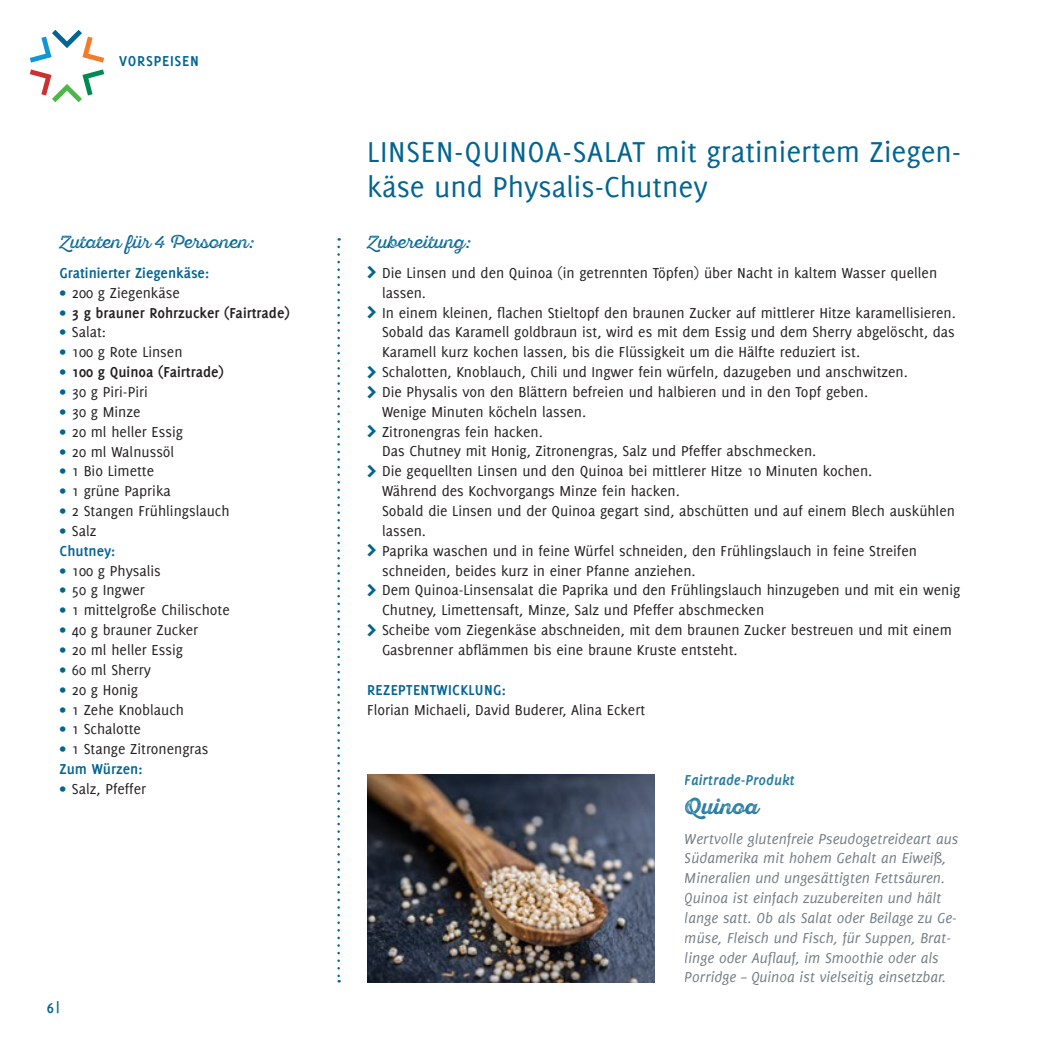
<style>
.page{position:relative;width:1042px;height:1042px;background:#fff}
.page>*{position:absolute;margin:0;border:0;box-sizing:border-box;transform-origin:0 0}
.t1{font:31.5px/35px "Delicious";color:#036492}
.t2{font:21px "Sant Elia Rough Alt Bold Two";color:#036492}
.t3{font:17.5px "Sant Elia Rough Alt Two";color:#036492}
.t4{font:15.75px/19.8px "Delicious";color:#231f20}
.t5{font:italic 15.75px/19.8px "Delicious";color:#5b666f}
.t6{font:700 15.75px "Delicious";color:#231f20}
.t7{font:700 15.75px/19.8px "Delicious";color:#036492}
.t8{font:700 15.75px "Delicious";letter-spacing:.025em;color:#036492}
.t9{font:italic 700 15.75px "Delicious";color:#036492}
.t10{font:700 15.75px "Delicious";letter-spacing:.05em;color:#036492}
.s1{color:#036492}
.s2{font-weight:400;color:#036492}
.s3{font-weight:400}
.s4{font-weight:400;color:#231f20}
.s5{font-weight:700;color:#036492}
.s6{font-weight:700;font-size:31.5px;color:#036492}
</style>
<div class="page">
<svg style="left:30px;top:30px;width:74px;height:33px"></svg>
<svg style="left:30px;top:69px;width:74px;height:33px"></svg>
<svg style="left:337px;top:247px;width:3px;height:735px"></svg>
<img style="left:367px;top:774px;width:288px;height:208px">
<p class="t10" style="left:119px;top:51px;width:81px">VORSPEISEN</p>
<p class="t3" style="left:60px;top:232px;width:196px">Zutaten für 4 Personen:</p>
<p class="t7" style="left:60px;top:263px;width:151px">Gratinierter Ziegenkäse:</p>
<p class="t4" style="left:60px;top:282px;width:122px"><span class="s1">•</span> 200 g Ziegenkäse</p>
<p class="t6" style="left:60px;top:303px;width:232px"><span class="s2">•</span> 3 g brauner Rohrzucker (Fairtrade)</p>
<p class="t4" style="left:60px;top:322px;width:48px"><span class="s1">•</span> Salat:</p>
<p class="t4" style="left:60px;top:342px;width:124px"><span class="s1">•</span> 100 g Rote Linsen</p>
<p class="t6" style="left:60px;top:363px;width:166px"><span class="s2">•</span> 100 g Quinoa (Fairtrade)</p>
<p class="t4" style="left:60px;top:382px;width:90px"><span class="s1">•</span> 30 g Piri-Piri</p>
<p class="t4" style="left:60px;top:401px;width:82px"><span class="s1">•</span> 30 g Minze</p>
<p class="t4" style="left:60px;top:421px;width:125px"><span class="s1">•</span> 20 ml heller Essig</p>
<p class="t4" style="left:60px;top:441px;width:116px"><span class="s1">•</span> 20 ml Walnussöl</p>
<p class="t4" style="left:60px;top:461px;width:96px"><span class="s1">•</span> 1 Bio Limette</p>
<p class="t4" style="left:60px;top:481px;width:113px"><span class="s1">•</span> 1 grüne Paprika</p>
<p class="t4" style="left:60px;top:501px;width:172px"><span class="s1">•</span> 2 Stangen Frühlingslauch</p>
<p class="t7" style="left:60px;top:521px;width:57px"><span class="s3">•</span> <span class="s4">Salz<br></span>Chutney:</p>
<p class="t4" style="left:60px;top:560px;width:103px"><span class="s1">•</span> 100 g Physalis</p>
<p class="t4" style="left:60px;top:580px;width:87px"><span class="s1">•</span> 50 g Ingwer</p>
<p class="t4" style="left:60px;top:600px;width:172px"><span class="s1">•</span> 1 mittelgroße Chilischote</p>
<p class="t4" style="left:60px;top:620px;width:140px"><span class="s1">•</span> 40 g brauner Zucker</p>
<p class="t4" style="left:60px;top:640px;width:125px"><span class="s1">•</span> 20 ml heller Essig</p>
<p class="t4" style="left:60px;top:659px;width:93px"><span class="s1">•</span> 60 ml Sherry</p>
<p class="t4" style="left:60px;top:679px;width:80px"><span class="s1">•</span> 20 g Honig</p>
<p class="t4" style="left:60px;top:699px;width:126px"><span class="s1">•</span> 1 Zehe Knoblauch</p>
<p class="t4" style="left:60px;top:719px;width:83px"><span class="s1">•</span> 1 Schalotte</p>
<p class="t4" style="left:60px;top:739px;width:151px"><span class="s1">•</span> 1 Stange Zitronengras<br><span class="s5">Zum Würzen:</span></p>
<p class="t4" style="left:60px;top:779px;width:88px"><span class="s1">•</span> Salz, Pfeffer</p>
<p class="t7" style="left:47px;top:998px;width:14px">6 |</p>
<h1 class="t1" style="left:367px;top:133px;width:596px">LINSEN-QUINOA-SALAT mit gratiniertem Ziegen&shy;käse und Physalis-Chutney</h1>
<p class="t3" style="left:367px;top:232px;width:105px">Zubereitung:</p>
<p class="t4" style="left:367px;top:263px;width:571px"><span class="s6">&gt;</span> Die Linsen und den Quinoa (in getrennten Töpfen) über Nacht in kaltem Wasser quellen</p>
<p class="t4" style="left:382px;top:282px;width:45px">lassen.</p>
<p class="t4" style="left:367px;top:302px;width:590px"><span class="s6">&gt;</span> In einem kleinen, flachen Stieltopf den braunen Zucker auf mittlerer Hitze karamellisieren.</p>
<p class="t4" style="left:382px;top:322px;width:574px">Sobald das Karamell goldbraun ist, wird es mit dem Essig und dem Sherry abgelöscht, das</p>
<p class="t4" style="left:382px;top:342px;width:479px">Karamell kurz kochen lassen, bis die Flüssigkeit um die Hälfte reduziert ist.</p>
<p class="t4" style="left:367px;top:362px;width:542px"><span class="s6">&gt;</span> Schalotten, Knoblauch, Chili und Ingwer fein würfeln, dazugeben und anschwitzen.</p>
<p class="t4" style="left:367px;top:382px;width:502px"><span class="s6">&gt;</span> Die Physalis von den Blättern befreien und halbieren und in den Topf geben.</p>
<p class="t4" style="left:382px;top:401px;width:205px">Wenige Minuten köcheln lassen.</p>
<p class="t4" style="left:367px;top:421px;width:177px"><span class="s6">&gt;</span> Zitronengras fein hacken.</p>
<p class="t4" style="left:382px;top:441px;width:436px">Das Chutney mit Honig, Zitronengras, Salz und Pfeffer abschmecken.</p>
<p class="t4" style="left:367px;top:461px;width:507px"><span class="s6">&gt;</span> Die gequellten Linsen und den Quinoa bei mittlerer Hitze 10 Minuten kochen.</p>
<p class="t4" style="left:382px;top:481px;width:299px">Während des Kochvorgangs Minze fein hacken.</p>
<p class="t4" style="left:382px;top:501px;width:574px">Sobald die Linsen und der Quinoa gegart sind, abschütten und auf einem Blech auskühlen</p>
<p class="t4" style="left:382px;top:521px;width:45px">lassen.</p>
<p class="t4" style="left:367px;top:540px;width:551px"><span class="s6">&gt;</span> Paprika waschen und in feine Würfel schneiden, den Frühlingslauch in feine Streifen</p>
<p class="t4" style="left:382px;top:560px;width:315px">schneiden, beides kurz in einer Pfanne anziehen.</p>
<p class="t4" style="left:367px;top:580px;width:594px"><span class="s6">&gt;</span> Dem Quinoa-Linsensalat die Paprika und den Frühlingslauch hinzugeben und mit ein wenig</p>
<p class="t4" style="left:382px;top:600px;width:384px">Chutney, Limettensaft, Minze, Salz und Pfeffer abschmecken</p>
<p class="t4" style="left:367px;top:620px;width:586px"><span class="s6">&gt;</span> Scheibe vom Ziegenkäse abschneiden, mit dem braunen Zucker bestreuen und mit einem</p>
<p class="t4" style="left:382px;top:640px;width:357px">Gasbrenner abflämmen bis eine braune Kruste entsteht.</p>
<p class="t8" style="left:367px;top:680px;width:140px">REZEPTENTWICKLUNG:</p>
<p class="t4" style="left:367px;top:699px;width:279px">Florian Michaeli, David Buderer, Alina Eckert</p>
<p class="t9" style="left:685px;top:771px;width:112px">Fairtrade-Produkt</p>
<h2 class="t2" style="left:685px;top:794px;width:75px">Quinoa</h2>
<p class="t5" style="left:685px;top:828px;width:275px">Wertvolle glutenfreie Pseudogetreideart aus Südamerika mit hohem Gehalt an Eiweiß, Mineralien und ungesättigten Fettsäuren.<br>Quinoa ist einfach zuzubereiten und hält lange satt. Ob als Salat oder Beilage zu Ge&shy;müse, Fleisch und Fisch, für Suppen, Brat&shy;linge oder Auflauf, im Smoothie oder als Porridge – Quinoa ist vielseitig einsetzbar.</p>
</div>
